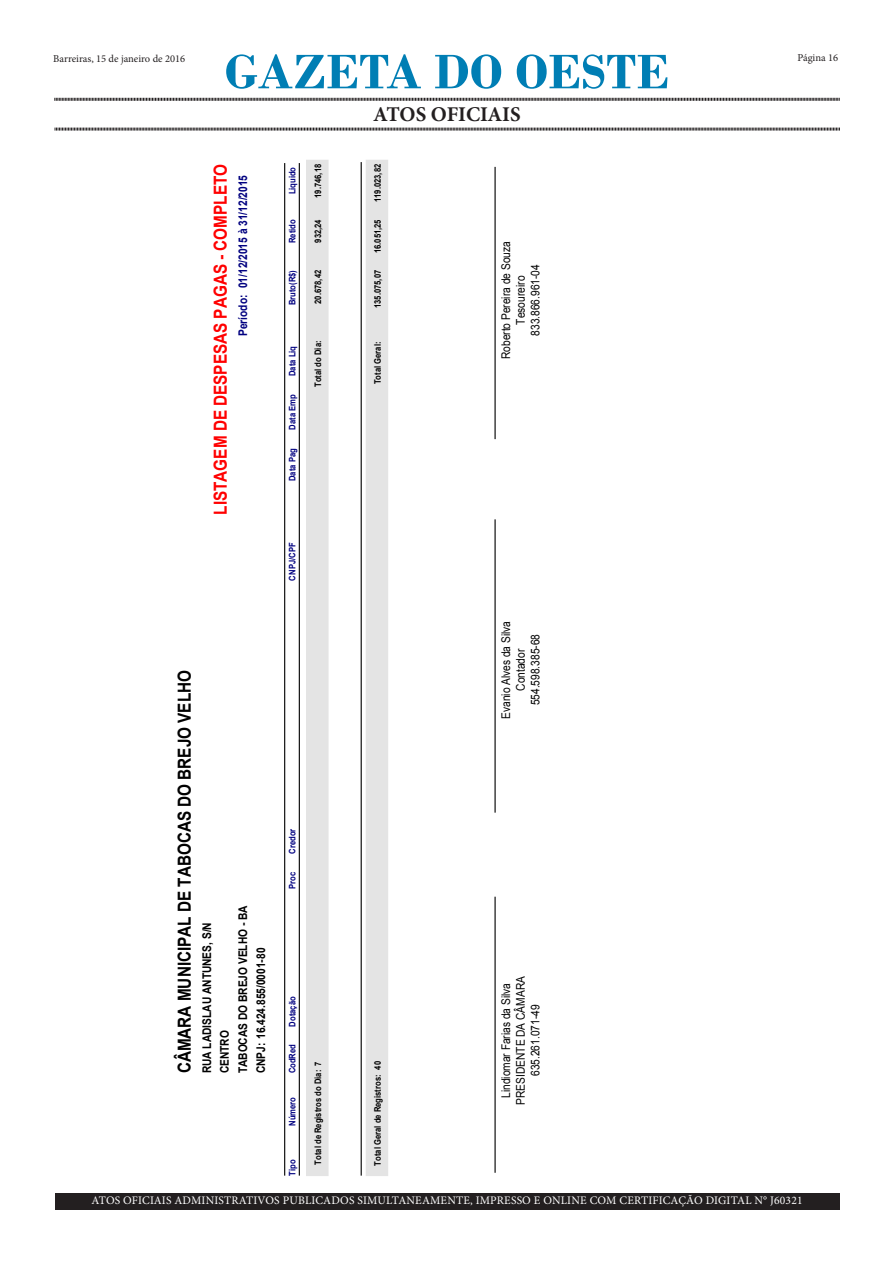
<style>
.page{position:relative;width:893px;height:1263px;background:#fff}
.page>*{position:absolute;margin:0;border:0;box-sizing:border-box;transform-origin:0 0}
.t1{font:700 51px "Bodoni";color:#007eb4}
.t2{font:700 21px "Minion Pro";letter-spacing:-.005em;color:#231f20}
.t3{font:700 18px "Arial";color:#000;scale:.85 1}
.t4{font:700 18px "Arial";color:#f00;scale:.85 1}
.t5{font:12px/14.5px "Arial";color:#000;text-align:center;scale:.85 1}
.t6{font:700 12px/18px "Arial";color:#000;scale:.85 1}
.t7{font:700 12px "Arial";color:#000080;scale:.85 1}
.t8{font:11.55px "Minion Pro";letter-spacing:.015em;color:#fff}
.t9{font:10.5px "Minion Pro";color:#231f20}
.t10{font:700 9px "Arial";color:#000;scale:.85 1}
.t11{font:700 9px "Arial";color:#000080;scale:.85 1}
</style>
<div class="page">
<svg style="left:54px;top:97px;width:786px;height:4px;background:#908e8e"></svg>
<svg style="left:54px;top:127px;width:786px;height:4px;background:#908e8e"></svg>
<div style="left:55px;top:1193px;width:784px;height:16px;background:#231f20"></div>
<hr style="left:284px;top:163px;width:1px;height:1012px;background:#000">
<hr style="left:299px;top:163px;width:1px;height:1012px;background:#000">
<div style="left:307px;top:160px;width:21px;height:1015px;background:#e4e4e4"></div>
<div style="left:306px;top:160px;width:23px;height:1016px;border:1px solid #e4e4e4"></div>
<div style="left:366px;top:160px;width:22px;height:1015px;background:#e4e4e4"></div>
<hr style="left:361px;top:162px;width:1px;height:1013px;background:#000">
<hr style="left:495px;top:897px;width:1px;height:276px;background:#000">
<hr style="left:495px;top:167px;width:1px;height:272px;background:#000">
<hr style="left:495px;top:519px;width:1px;height:294px;background:#000">
<p class="t9" style="left:53px;top:52px;width:133px">Barreiras, 15 de janeiro de 2016</p>
<p class="t1" style="left:225px;top:42px;width:446px">GAZETA DO OESTE</p>
<p class="t2" style="left:373px;top:99px;width:149px">ATOS OFICIAIS</p>
<p class="t4" style="left:208px;top:515px;width:414px;rotate:-90deg">LISTAGEM DE DESPESAS PAGAS - COMPLETO</p>
<p class="t7" style="left:235px;top:288px;width:135px;rotate:-90deg">01/12/2015 à 31/12/2015</p>
<p class="t7" style="left:235px;top:336px;width:50px;rotate:-90deg">Período:</p>
<p class="t11" style="left:286px;top:194px;width:34px;rotate:-90deg">Liquido</p>
<p class="t11" style="left:286px;top:243px;width:29px;rotate:-90deg">Retido</p>
<p class="t11" style="left:286px;top:305px;width:43px;rotate:-90deg">Bruto(R$)</p>
<p class="t11" style="left:286px;top:376px;width:37px;rotate:-90deg">Data Liq</p>
<p class="t11" style="left:286px;top:430px;width:43px;rotate:-90deg">Data Emp</p>
<p class="t11" style="left:286px;top:481px;width:40px;rotate:-90deg">Data Pag</p>
<p class="t10" style="left:312px;top:198px;width:41px;rotate:-90deg">19.746,18</p>
<p class="t10" style="left:312px;top:243px;width:29px;rotate:-90deg">932,24</p>
<p class="t10" style="left:312px;top:304px;width:41px;rotate:-90deg">20.678,42</p>
<p class="t10" style="left:312px;top:387px;width:56px;rotate:-90deg">Total do Dia:</p>
<p class="t11" style="left:286px;top:580px;width:46px;rotate:-90deg">CNPJ/CPF</p>
<p class="t3" style="left:172px;top:1073px;width:476px;rotate:-90deg">CÂMARA MUNICIPAL DE TABOCAS DO BREJO VELHO</p>
<p class="t6" style="left:216px;top:1073px;width:199px;rotate:-90deg">CENTRO<br>TABOCAS DO BREJO VELHO - BA</p>
<p class="t6" style="left:198px;top:1073px;width:179px;rotate:-90deg">RUA LADISLAU ANTUNES, S/N</p>
<p class="t6" style="left:252px;top:1073px;width:149px;rotate:-90deg">CNPJ: 16.424.855/0001-80</p>
<p class="t11" style="left:286px;top:854px;width:31px;rotate:-90deg">Credor</p>
<p class="t11" style="left:286px;top:889px;width:21px;rotate:-90deg">Proc</p>
<p class="t11" style="left:286px;top:1026px;width:37px;rotate:-90deg">Dotação</p>
<p class="t11" style="left:286px;top:1073px;width:36px;rotate:-90deg">CodRed</p>
<p class="t11" style="left:286px;top:1126px;width:35px;rotate:-90deg">Número</p>
<p class="t11" style="left:286px;top:1175px;width:20px;rotate:-90deg">Tipo</p>
<p class="t10" style="left:312px;top:1164px;width:123px;rotate:-90deg">Total de Registros do Dia: 7</p>
<p class="t10" style="left:372px;top:202px;width:46px;rotate:-90deg">119.023,82</p>
<p class="t10" style="left:372px;top:253px;width:41px;rotate:-90deg">16.051,25</p>
<p class="t10" style="left:372px;top:308px;width:46px;rotate:-90deg">135.075,07</p>
<p class="t10" style="left:372px;top:384px;width:51px;rotate:-90deg">Total Geral:</p>
<p class="t10" style="left:372px;top:1069px;width:11px;rotate:-90deg">40</p>
<p class="t10" style="left:372px;top:1165px;width:108px;rotate:-90deg">Total Geral de Registros:</p>
<p class="t5" style="left:499px;top:359px;width:140px;rotate:-90deg">Roberto Pereira de Souza</p>
<p class="t5" style="left:528px;top:336px;width:85px;rotate:-90deg">833.866.961-04</p>
<p class="t5" style="left:514px;top:324px;width:59px;rotate:-90deg">Tesoureiro</p>
<p class="t5" style="left:499px;top:719px;width:117px;rotate:-90deg">Evanio Alves da Silva</p>
<p class="t5" style="left:528px;top:705px;width:85px;rotate:-90deg">554.598.385-68</p>
<p class="t5" style="left:514px;top:691px;width:51px;rotate:-90deg">Contador</p>
<p class="t5" style="left:499px;top:1105px;width:153px;rotate:-90deg">Lindiomar Farias da Silva<br>PRESIDENTE DA CÂMARA<br>635.261.071-49</p>
<p class="t9" style="left:797px;top:51px;width:42px">Página 16</p>
<p class="t8" style="left:91px;top:1193px;width:713px">ATOS OFICIAIS ADMINISTRATIVOS PUBLICADOS SIMULTANEAMENTE, IMPRESSO E ONLINE COM CERTIFICAÇÃO DIGITAL N° J60321</p>
</div>
